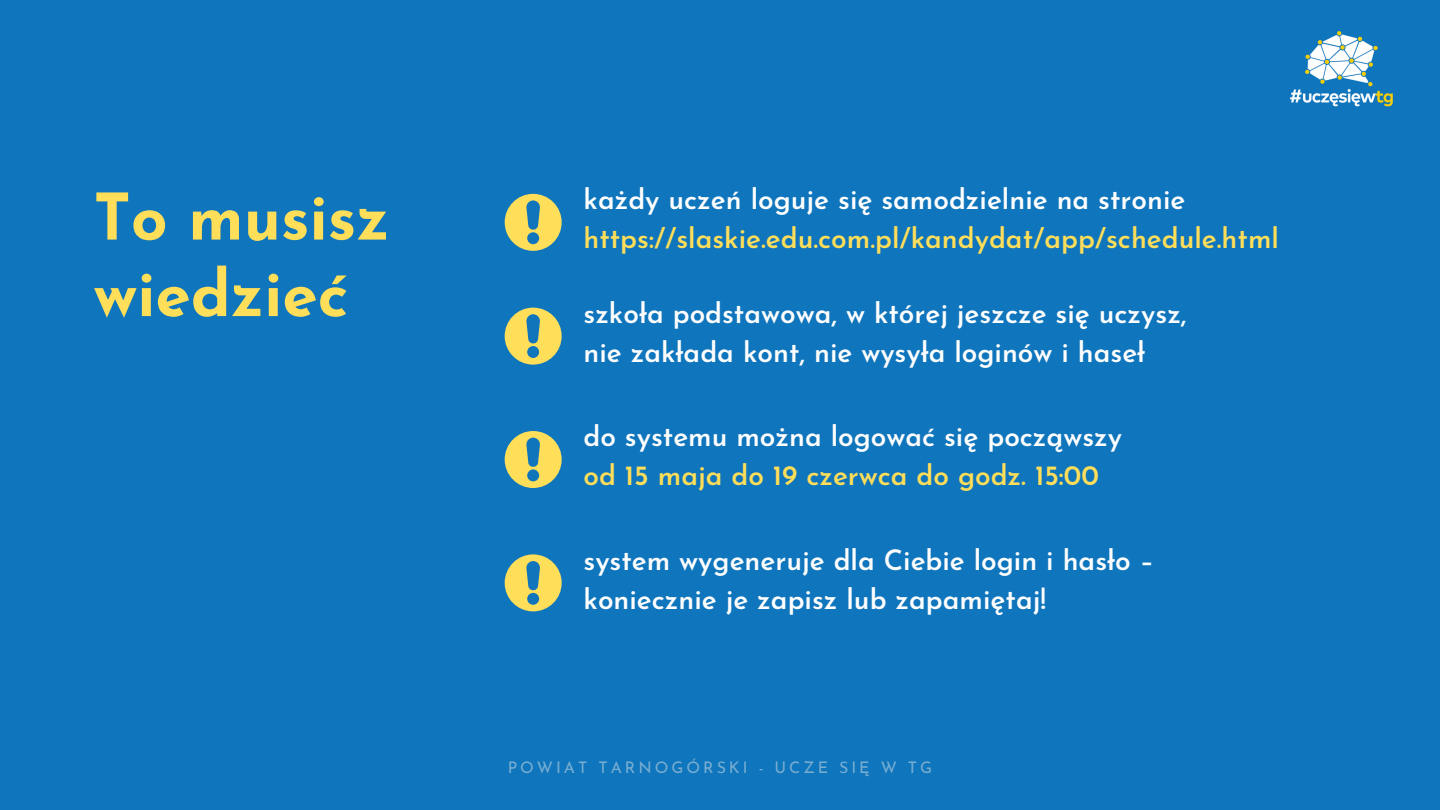
<style>
.page{position:relative;width:1440px;height:810px;background:#0f75bc}
.page>*{position:absolute;margin:0;border:0;box-sizing:border-box;transform-origin:0 0}
.t1{font:700 64px/76.5px "Josefin Sans";color:#ffde59}
.t2{font:600 28px/39px "Josefin Sans";color:#fefefe}
.t3{font:600 28px "Josefin Sans";color:#ffde59}
.t4{font:16px "Josefin Sans";letter-spacing:.185em;color:#79aed2}
</style>
<div class="page">
<img style="left:1290px;top:31px;width:103px;height:76px">
<div style="left:505px;top:194px;width:57px;height:57px;background:#ffde59;border-radius:50%"></div>
<div style="left:527px;top:232px;width:12px;height:12px;background:#1175bc;border-radius:50%"></div>
<svg style="left:526px;top:200px;width:14px;height:30px"></svg>
<div style="left:505px;top:308px;width:57px;height:57px;background:#ffde59;border-radius:50%"></div>
<div style="left:527px;top:346px;width:12px;height:12px;background:#1175bc;border-radius:50%"></div>
<svg style="left:526px;top:314px;width:14px;height:29px"></svg>
<div style="left:505px;top:431px;width:57px;height:57px;background:#ffde59;border-radius:50%"></div>
<div style="left:527px;top:469px;width:12px;height:12px;background:#1175bc;border-radius:50%"></div>
<svg style="left:526px;top:438px;width:14px;height:29px"></svg>
<div style="left:505px;top:555px;width:57px;height:56px;background:#ffde59;border-radius:50%"></div>
<div style="left:527px;top:593px;width:12px;height:12px;background:#1175bc;border-radius:50%"></div>
<svg style="left:526px;top:561px;width:14px;height:29px"></svg>
<h1 class="t1" style="left:94px;top:185px;width:298px">To musisz wiedzieć</h1>
<p class="t2" style="left:584px;top:183px;width:603px">każdy uczeń loguje się samodzielnie na stronie</p>
<p class="t3" style="left:584px;top:227px;width:697px">https://slaskie.edu.com.pl/kandydat/app/schedule.html</p>
<p class="t2" style="left:584px;top:296px;width:605px">szkoła podstawowa, w której jeszcze się uczysz, nie zakłada kont, nie wysyła loginów i haseł</p>
<p class="t2" style="left:584px;top:420px;width:540px">do systemu można logować się począwszy</p>
<p class="t3" style="left:584px;top:464px;width:517px">od 15 maja do 19 czerwca do godz. 15:00</p>
<p class="t2" style="left:584px;top:543px;width:572px">system wygeneruje dla Ciebie login i hasło – koniecznie je zapisz lub zapamiętaj!</p>
<p class="t4" style="left:508px;top:761px;width:426px">POWIAT TARNOGÓRSKI - UCZE SIĘ W TG</p>
</div>
